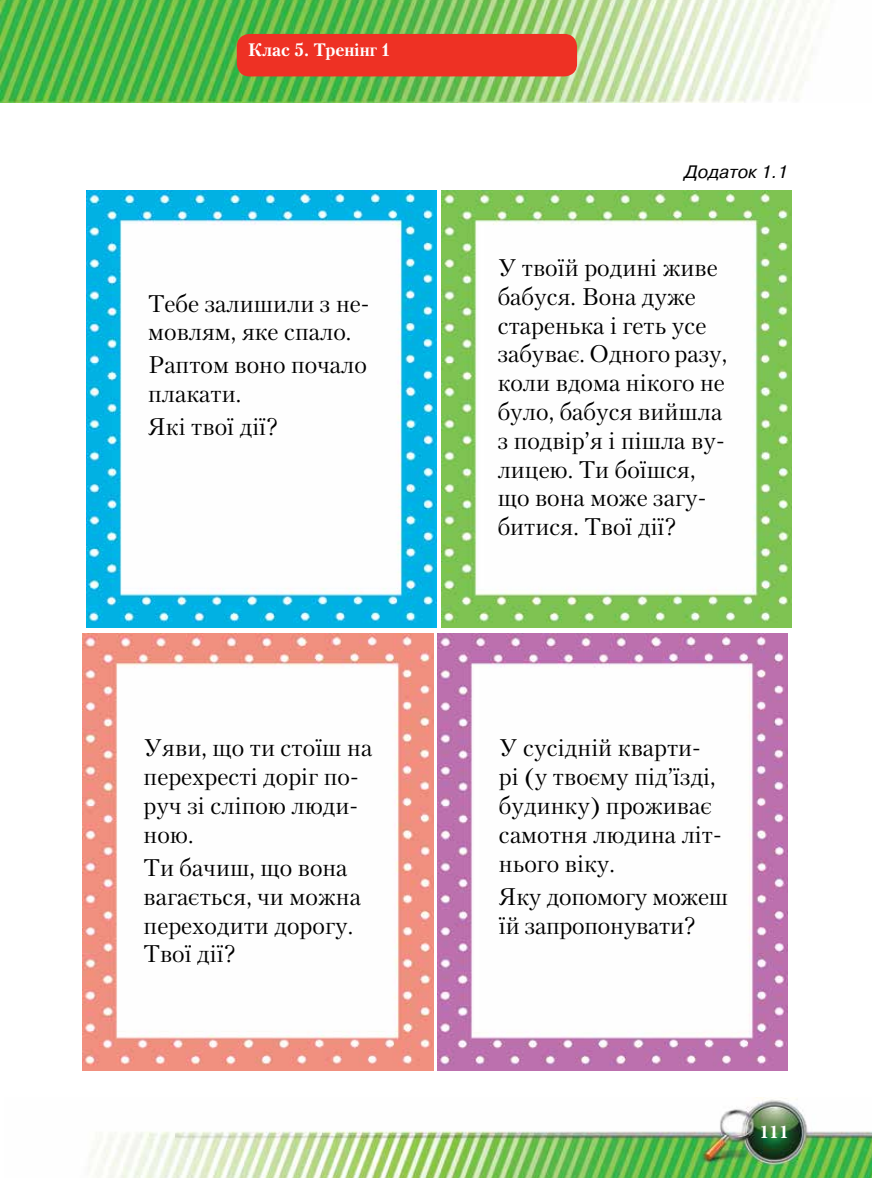
<style>
.page{position:relative;width:872px;height:1178px;background:#fff}
.page>*{position:absolute;margin:0;border:0;box-sizing:border-box;transform-origin:0 0}
.t1{font:24px/28.8px "Petersburg C";color:#000}
.t2{font:700 19.5px "Minion Pro";color:#fff}
.t3{font:700 18px "Petersburg C";color:#fff}
.t4{font:italic 18px "Pragmatica C";color:#000}
</style>
<div class="page">
<img style="left:89px;top:1098px;width:783px;height:80px">
<img style="left:0;top:0;width:821px;height:102px">
<div style="left:237px;top:34px;width:340px;height:42px;background:#ee3124;border-radius:13px"></div>
<img style="left:87px;top:191px;width:350px;height:436px">
<img style="left:441px;top:191px;width:350px;height:436px">
<img style="left:83px;top:634px;width:350px;height:436px">
<img style="left:437px;top:634px;width:350px;height:436px">
<p class="t3" style="left:248px;top:40px;width:144px">Клас 5. Тренінг 1</p>
<p class="t1" style="left:148px;top:289px;width:223px">Тебе залишили з не&shy;мовлям, яке спало.</p>
<p class="t1" style="left:148px;top:350px;width:220px">Раптом воно почало плакати.</p>
<p class="t1" style="left:148px;top:412px;width:132px">Які твої дії?</p>
<p class="t1" style="left:144px;top:733px;width:230px">Уяви, що ти стоїш на перехресті доріг по&shy;руч зі сліпою люди&shy;ною.</p>
<p class="t1" style="left:144px;top:853px;width:219px">Ти бачиш, що вона вагається, чи можна переходити дорогу.<br>Твої дії?</p>
<p class="t4" style="left:684px;top:162px;width:105px">Додаток 1.1</p>
<p class="t1" style="left:497px;top:253px;width:231px">У твоїй родині живе бабуся. Вона дуже старенька і геть усе забуває. Одного разу, коли вдома нікого не було, бабуся вийшла з подвір’я і пішла ву&shy;лицею. Ти боїшся, що вона може загу&shy;битися. Твої дії?</p>
<p class="t1" style="left:499px;top:733px;width:224px">У сусідній кварти&shy;рі (у твоєму під’їзді, будинку) проживає самотня людина літ&shy;нього віку.</p>
<p class="t1" style="left:499px;top:882px;width:231px">Яку допомогу можеш їй запропонувати?</p>
<p class="t2" style="left:759px;top:1118px;width:31px">111</p>
</div>
